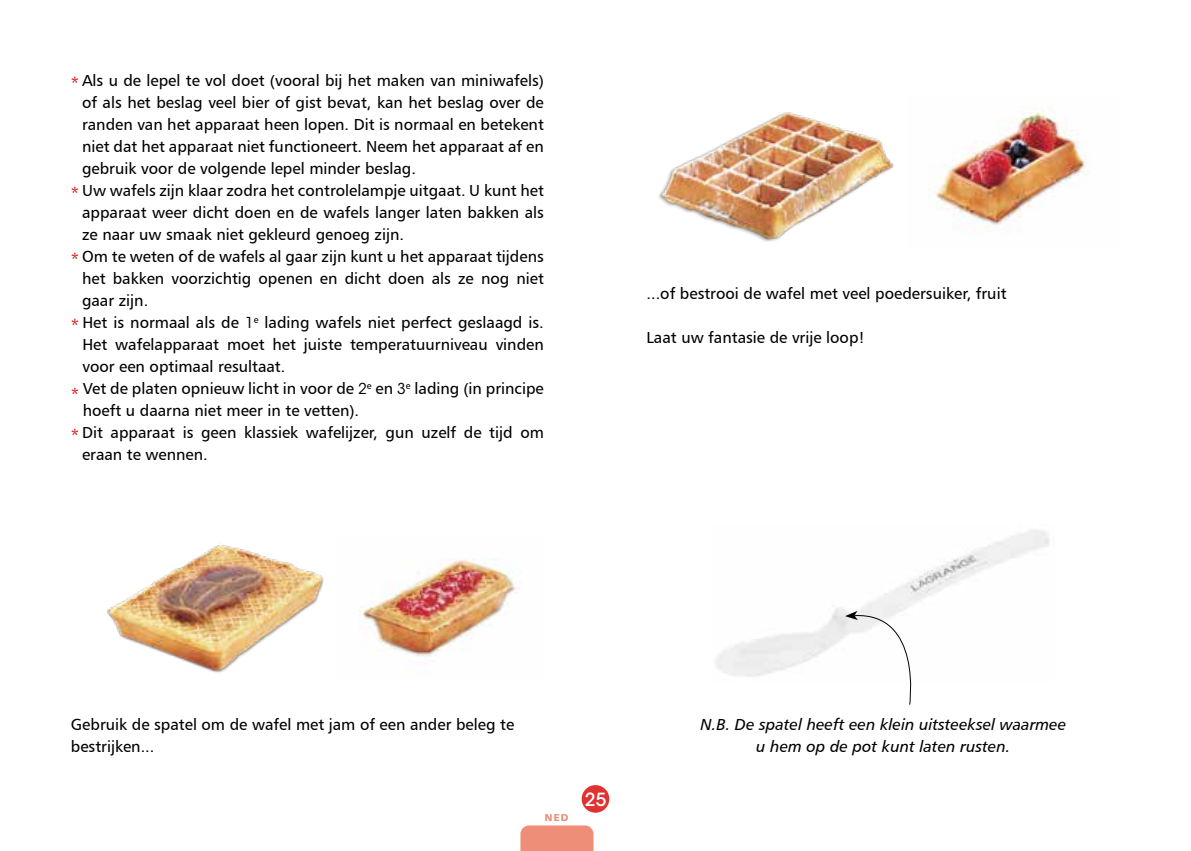
<style>
.page{position:relative;width:1191px;height:851px;background:#fff}
.page>*{position:absolute;margin:0;border:0;box-sizing:border-box;transform-origin:0 0}
.t1{font:500 18px "ITC Avant Garde Std";color:#fff}
.t2{font:16px/22px "Humanist 777 BT Roman B";color:#000}
.t3{font:16px/22px "Humanist 777 BT Italic B";color:#000;text-align:center}
.t4{font:10px "Humanist 777 BT Black B";color:#ee8e79}
.s1{font-family:"ITC Avant Garde Std";font-size:15px}
</style>
<div class="page">
<div style="left:581px;top:785px;width:28px;height:27px;background:#e03230;border-radius:50%"></div>
<div style="left:520px;top:825px;width:73px;height:25px;background:#ee8e79"></div>
<svg style="left:71px;top:77px;width:7px;height:6px"></svg>
<svg style="left:71px;top:187px;width:7px;height:6px"></svg>
<svg style="left:71px;top:253px;width:7px;height:6px"></svg>
<svg style="left:71px;top:319px;width:7px;height:6px"></svg>
<svg style="left:71px;top:388px;width:7px;height:6px"></svg>
<svg style="left:71px;top:429px;width:7px;height:6px"></svg>
<img style="left:107px;top:545px;width:217px;height:128px">
<img style="left:359px;top:559px;width:160px;height:98px">
<img style="left:659px;top:112px;width:235px;height:130px">
<img style="left:929px;top:112px;width:160px;height:117px">
<img style="left:715px;top:530px;width:334px;height:147px">
<svg style="left:845px;top:610px;width:77px;height:95px"></svg>
<p class="t2" style="left:82px;top:69px;width:463px">Als u de lepel te vol doet (vooral bij het maken van miniwafels) of als het beslag veel bier of gist bevat, kan het beslag over de randen van het apparaat heen lopen. Dit is normaal en betekent niet dat het apparaat niet functioneert. Neem het apparaat af en gebruik voor de volgende lepel minder beslag.<br>Uw wafels zijn klaar zodra het controlelampje uitgaat. U kunt het apparaat weer dicht doen en de wafels langer laten bakken als ze naar uw smaak niet gekleurd genoeg zijn.<br>Om te weten of de wafels al gaar zijn kunt u het apparaat tijdens het bakken voorzichtig openen en dicht doen als ze nog niet gaar zijn.<br>Het is normaal als de <span class="s1">1</span><sup>e</sup> lading wafels niet perfect geslaagd is.<br>Het wafelapparaat moet het juiste temperatuurniveau vinden voor een optimaal resultaat.<br>Vet de platen opnieuw licht in voor de <span class="s1">2</span><sup>e</sup> en <span class="s1">3</span><sup>e</sup> lading (in principe hoeft u daarna niet meer in te vetten).<br>Dit apparaat is geen klassiek wafelijzer, gun uzelf de tijd om eraan te wennen.</p>
<p class="t2" style="left:646px;top:282px;width:361px">...of bestrooi de wafel met veel poedersuiker, fruit</p>
<p class="t2" style="left:646px;top:326px;width:220px">Laat uw fantasie de vrije loop!</p>
<p class="t2" style="left:71px;top:712px;width:445px">Gebruik de spatel om de wafel met jam of een ander beleg te bestrijken...</p>
<p class="t4" style="left:545px;top:810px;width:25px">NED</p>
<p class="t1" style="left:584px;top:787px;width:23px">25</p>
<p class="t3" style="left:700px;top:712px;width:367px">N.B. De spatel heeft een klein uitsteeksel waarmee u hem op de pot kunt laten rusten.</p>
</div>
